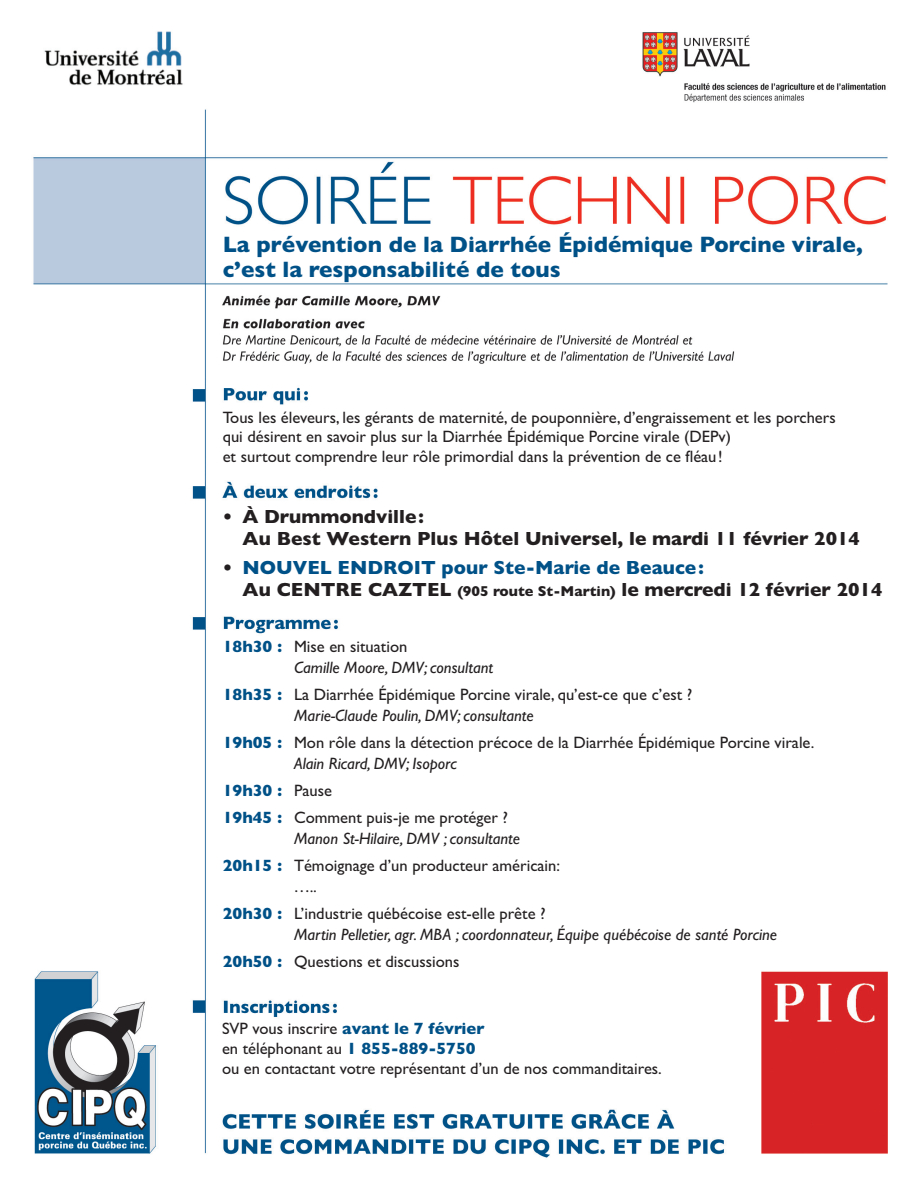
<style>
.page{position:relative;width:918px;height:1188px;background:#fff}
.page>*{position:absolute;margin:0;border:0;box-sizing:border-box;transform-origin:0 0}
.t1{font:700 22.5px/25.5px "Gill Sans";color:#005187}
.t2{font:700 19.2px/21.8px "Gill Sans";color:#231f20}
.t3{font:16.5px/27px "Gill Sans";color:#231f20}
.t4{font:italic 16.5px/21px "Gill Sans";color:#231f20}
.s1{color:#005187}
.s2{font-size:14.55px}
.s3{font-weight:700;font-style:normal;color:#005187}
.s4{font-style:normal}
.s5{font-weight:700;color:#005187}
.s6{font-style:italic}
</style>
<div class="page">
<img style="left:33px;top:31px;width:855px;height:1127px">
<h1 class="t1" style="left:223px;top:234px;width:642px">La prévention de la Diarrhée Épidémique Porcine virale, c’est la responsabilité de tous</h1>
<p class="t3" style="left:223px;top:409px;width:615px;line-height:19.5px">Tous les éleveurs, les gérants de maternité, de pouponnière, d’engraissement et les porchers qui désirent en savoir plus sur la Diarrhée Épidémique Porcine virale (DEPv)<br>et surtout comprendre leur rôle primordial dans la prévention de ce fléau!</p>
<p class="t2" style="left:242px;top:508px;width:619px;text-indent:-20px">• À Drummondville:<br>Au Best Western Plus Hôtel Universel, le mardi 11 février 2014</p>
<p class="t2" style="left:243px;top:559px;width:641px;text-indent:-20px">• <span class="s1">NOUVEL ENDROIT pour Ste-Marie de Beauce:<br></span>Au CENTRE CAZTEL <span class="s2">(905 route St-Martin)</span> le mercredi 12 février 2014</p>
<p class="t4" style="left:294px;top:638px;width:201px;text-indent:-71px"><span class="s3">18h30 :</span> <span class="s4">Mise en situation<br></span>Camille Moore, DMV; consultant</p>
<p class="t3" style="left:294px;top:686px;width:400px;line-height:21px;text-indent:-71px"><span class="s5">18h35 :</span> La Diarrhée Épidémique Porcine virale, qu’est-ce que c’est ?<br><span class="s6">Marie-Claude Poulin, DMV; consultante</span></p>
<p class="t3" style="left:294px;top:734px;width:522px;line-height:21px;text-indent:-71px"><span class="s5">19h05 :</span> Mon rôle dans la détection précoce de la Diarrhée Épidémique Porcine virale.<br><span class="s6">Alain Ricard, DMV; Isoporc</span></p>
<p class="t3" style="left:223px;top:779px;width:287px"><span class="s5">19h30 :</span> Pause<br><span class="s5">19h45 :</span> Comment puis-je me protéger ?</p>
<p class="t3" style="left:223px;top:827px;width:339px;text-indent:71px"><span class="s6">Manon St-Hilaire, DMV ; consultante<br></span><span class="s5">20h15 :</span> Témoignage d’un producteur américain:</p>
<p class="t3" style="left:223px;top:875px;width:324px;text-indent:71px"><span class="s6">…..<br></span><span class="s5">20h30 :</span> L’industrie québécoise est-elle prête ?</p>
<p class="t4" style="left:223px;top:923px;width:556px;line-height:27px;text-indent:71px">Martin Pelletier, agr. MBA ; coordonnateur, Équipe québécoise de santé Porcine<br><span class="s3">20h50 :</span> <span class="s4">Questions et discussions</span></p>
<p class="t3" style="left:222px;top:1021px;width:441px;line-height:20px">SVP vous inscrire <span class="s5">avant le 7 février<br></span>en téléphonant au <span class="s5">1 855-889-5750<br></span>ou en contactant votre représentant d’un de nos commanditaires.</p>
</div>
